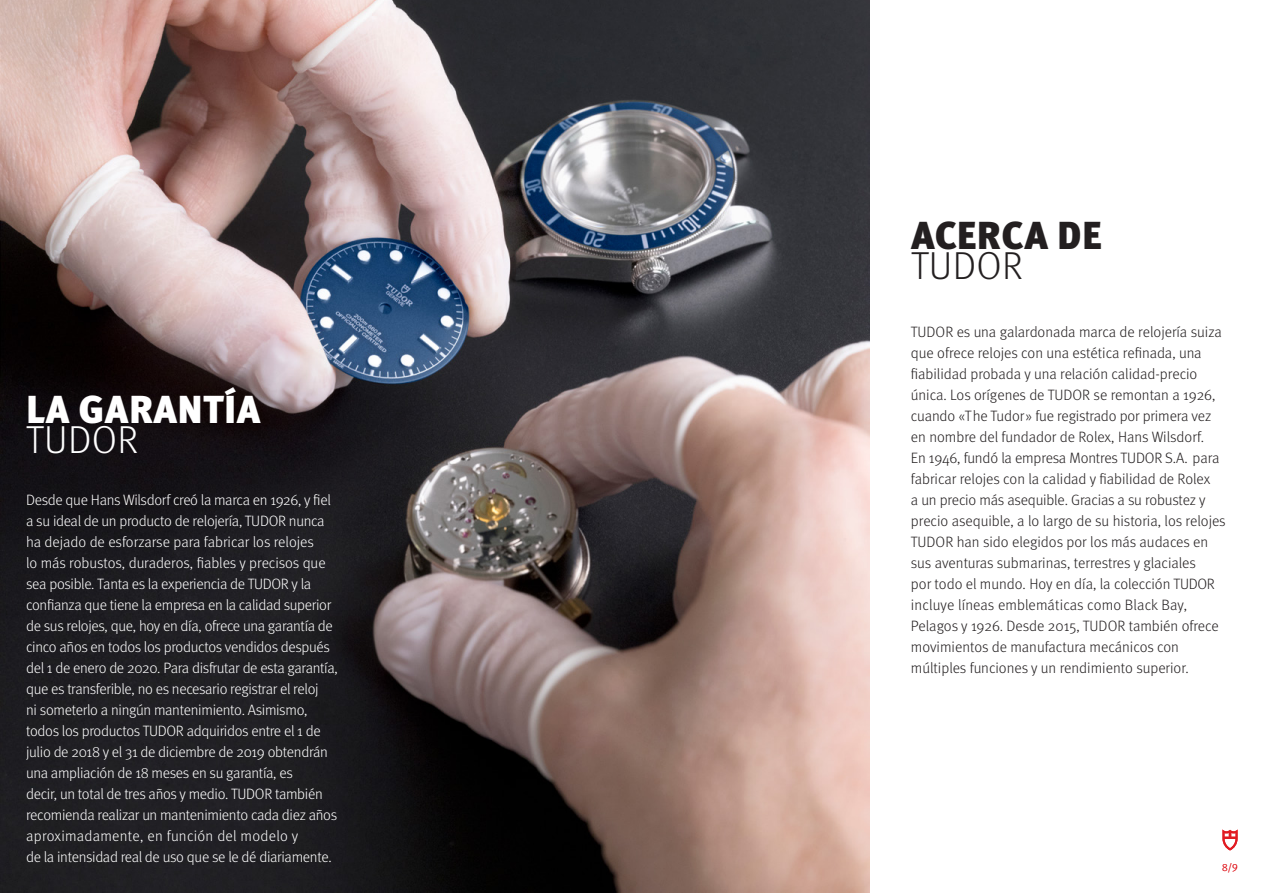
<style>
.page{position:relative;width:1263px;height:893px;background:#fff}
.page>*{position:absolute;margin:0;border:0;box-sizing:border-box;transform-origin:0 0}
.t1{font:900 39px "Meta Pro";letter-spacing:.01em;color:#fff}
.t2{font:900 39px "Meta Pro";letter-spacing:.01em;color:#231f20}
.t3{font:300 39px "Meta Pro";letter-spacing:.01em;color:#fff}
.t4{font:300 39px "Meta Pro";letter-spacing:.01em;color:#231f20}
.t5{font:300 15px/21px "Meta Pro";letter-spacing:-.02em;color:#fff}
.t6{font:300 15px/21px "Meta Pro";letter-spacing:-.005em;color:#231f20}
.t7{font:300 10.5px "Meta Pro";color:#e11b22}
</style>
<div class="page">
<img style="left:0;top:0;width:869px;height:893px">
<svg style="left:1222px;top:829px;width:15px;height:21px"></svg>
<h1 class="t1" style="left:26px;top:378px;width:236px">LA GARANTÍA</h1>
<h1 class="t3" style="left:26px;top:411px;width:113px">TUDOR</h1>
<p class="t5" style="left:26px;top:488px;width:313px">Desde que Hans Wilsdorf creó la marca en 1926, y fiel a su ideal de un producto de relojería, TUDOR nunca ha dejado de esforzarse para fabricar los relojes<br>lo más robustos, duraderos, fiables y precisos que sea posible. Tanta es la experiencia de TUDOR y la confianza que tiene la empresa en la calidad superior de sus relojes, que, hoy en día, ofrece una garantía de cinco años en todos los productos vendidos después del 1 de enero de 2020. Para disfrutar de esta garantía, que es transferible, no es necesario registrar el reloj<br>ni someterlo a ningún mantenimiento. Asimismo, todos los productos TUDOR adquiridos entre el 1 de julio de 2018 y el 31 de diciembre de 2019 obtendrán una ampliación de 18 meses en su garantía, es<br>decir, un total de tres años y medio. TUDOR también recomienda realizar un mantenimiento cada diez años aproximadamente, en función del modelo y<br>de la intensidad real de uso que se le dé diariamente.</p>
<h1 class="t2" style="left:911px;top:205px;width:192px">ACERCA DE</h1>
<h1 class="t4" style="left:911px;top:238px;width:113px">TUDOR</h1>
<p class="t6" style="left:911px;top:320px;width:316px">TUDOR es una galardonada marca de relojería suiza que ofrece relojes con una estética refinada, una fiabilidad probada y una relación calidad-precio única. Los orígenes de TUDOR se remontan a 1926, cuando «The Tudor» fue registrado por primera vez en nombre del fundador de Rolex, Hans Wilsdorf.<br>En 1946, fundó la empresa Montres TUDOR S.A. para fabricar relojes con la calidad y fiabilidad de Rolex<br>a un precio más asequible. Gracias a su robustez y precio asequible, a lo largo de su historia, los relojes TUDOR han sido elegidos por los más audaces en sus aventuras submarinas, terrestres y glaciales<br>por todo el mundo. Hoy en día, la colección TUDOR incluye líneas emblemáticas como Black Bay, Pelagos y 1926. Desde 2015, TUDOR también ofrece movimientos de manufactura mecánicos con múltiples funciones y un rendimiento superior.</p>
<p class="t7" style="left:1222px;top:860px;width:17px">8/9</p>
</div>
